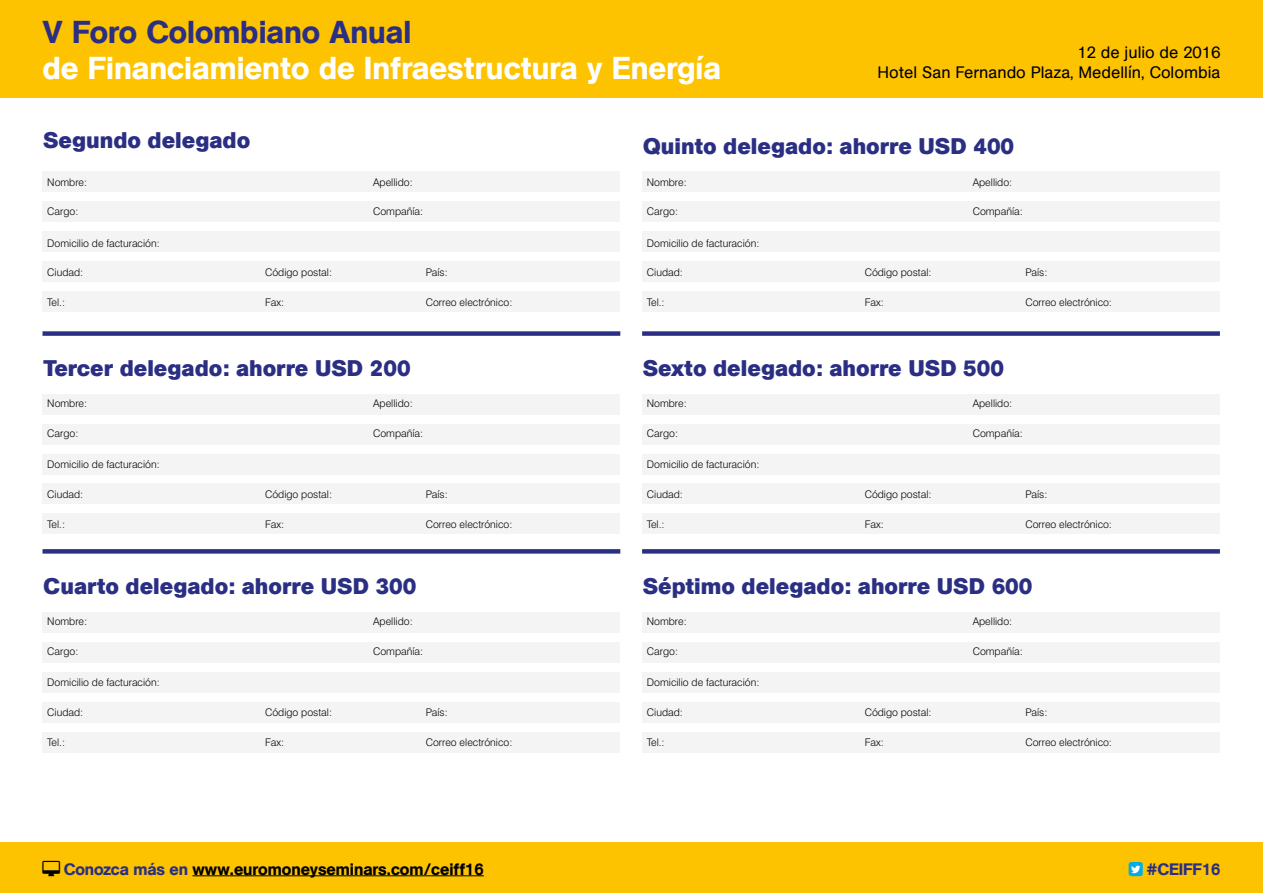
<style>
.page{position:relative;width:1263px;height:893px;background:#fff}
.page>*{position:absolute;margin:0;border:0;box-sizing:border-box;transform-origin:0 0}
.t1{font:500 31.5px "AG Book Std";color:#fff}
.t2{font:500 31.5px "AG Book Std";color:#2b2f83}
.t3{font:700 22.5px "AG Book Std";color:#2b2f83}
.t4{font:16.5px/19.5px "AG Book Std";color:#000;text-align:right}
.t5{font:500 16.5px "AG Book Std";color:#000}
.t6{font:500 16.5px "AG Book Std";letter-spacing:-.01em;color:#2b2f83}
.t7{font:300 10.5px "Swiss 721 BT";color:#000}
.s1{color:#2b2f83}
.s2{color:#fff}
</style>
<div class="page">
<div style="left:43px;top:172px;width:577px;height:20px;background:#f4f4f4"></div>
<div style="left:43px;top:202px;width:577px;height:20px;background:#f4f4f4"></div>
<div style="left:43px;top:231px;width:577px;height:21px;background:#f4f4f4"></div>
<div style="left:43px;top:261px;width:577px;height:21px;background:#f4f4f4"></div>
<div style="left:43px;top:291px;width:577px;height:21px;background:#f4f4f4"></div>
<div style="left:642px;top:172px;width:578px;height:20px;background:#f4f4f4"></div>
<div style="left:642px;top:202px;width:578px;height:20px;background:#f4f4f4"></div>
<div style="left:642px;top:231px;width:578px;height:21px;background:#f4f4f4"></div>
<div style="left:642px;top:261px;width:578px;height:21px;background:#f4f4f4"></div>
<div style="left:642px;top:291px;width:578px;height:21px;background:#f4f4f4"></div>
<div style="left:43px;top:613px;width:577px;height:20px;background:#f4f4f4"></div>
<div style="left:43px;top:642px;width:577px;height:21px;background:#f4f4f4"></div>
<div style="left:43px;top:672px;width:577px;height:21px;background:#f4f4f4"></div>
<div style="left:43px;top:702px;width:577px;height:21px;background:#f4f4f4"></div>
<div style="left:43px;top:732px;width:577px;height:21px;background:#f4f4f4"></div>
<div style="left:642px;top:613px;width:578px;height:20px;background:#f4f4f4"></div>
<div style="left:642px;top:642px;width:578px;height:21px;background:#f4f4f4"></div>
<div style="left:642px;top:672px;width:578px;height:21px;background:#f4f4f4"></div>
<div style="left:642px;top:702px;width:578px;height:21px;background:#f4f4f4"></div>
<div style="left:642px;top:732px;width:578px;height:21px;background:#f4f4f4"></div>
<div style="left:43px;top:394px;width:577px;height:21px;background:#f4f4f4"></div>
<div style="left:43px;top:424px;width:577px;height:20px;background:#f4f4f4"></div>
<div style="left:43px;top:454px;width:577px;height:20px;background:#f4f4f4"></div>
<div style="left:43px;top:484px;width:577px;height:20px;background:#f4f4f4"></div>
<div style="left:43px;top:514px;width:577px;height:20px;background:#f4f4f4"></div>
<div style="left:642px;top:394px;width:578px;height:21px;background:#f4f4f4"></div>
<div style="left:642px;top:424px;width:578px;height:20px;background:#f4f4f4"></div>
<div style="left:642px;top:454px;width:578px;height:20px;background:#f4f4f4"></div>
<div style="left:642px;top:484px;width:578px;height:20px;background:#f4f4f4"></div>
<div style="left:642px;top:514px;width:578px;height:20px;background:#f4f4f4"></div>
<div style="left:43px;top:331px;width:577px;height:5px;background:#2b2f83"></div>
<div style="left:642px;top:331px;width:578px;height:5px;background:#2b2f83"></div>
<div style="left:43px;top:549px;width:577px;height:5px;background:#2b2f83"></div>
<div style="left:642px;top:549px;width:578px;height:5px;background:#2b2f83"></div>
<div style="left:0;top:0;width:1263px;height:98px;background:#fdc300"></div>
<div style="left:0;top:842px;width:1263px;height:51px;background:#fdc300"></div>
<hr style="left:192px;top:875px;width:292px;height:1px;background:#000">
<h1 class="t2" style="left:43px;top:13px;width:370px">V Foro Colombiano Anual</h1>
<h1 class="t1" style="left:43px;top:49px;width:680px">de Financiamiento de Infraestructura y Energía</h1>
<h3 class="t4" style="left:877px;top:43px;width:344px">12 de julio de 2016<br>Hotel San Fernando Plaza, Medellín, Colombia</h3>
<h2 class="t3" style="left:43px;top:127px;width:209px">Segundo delegado</h2>
<p class="t7" style="left:47px;top:175px;width:41px">Nombre:</p>
<p class="t7" style="left:373px;top:175px;width:41px">Apellido:</p>
<p class="t7" style="left:47px;top:205px;width:33px">Cargo:</p>
<p class="t7" style="left:373px;top:205px;width:52px">Compañía:</p>
<p class="t7" style="left:47px;top:236px;width:114px">Domicilio de facturación:</p>
<p class="t7" style="left:47px;top:266px;width:38px">Ciudad:</p>
<p class="t7" style="left:265px;top:266px;width:68px">Código postal:</p>
<p class="t7" style="left:426px;top:266px;width:24px">País:</p>
<p class="t7" style="left:47px;top:296px;width:19px">Tel.:</p>
<p class="t7" style="left:265px;top:296px;width:21px">Fax:</p>
<p class="t7" style="left:426px;top:296px;width:88px">Correo electrónico:</p>
<h2 class="t3" style="left:43px;top:355px;width:369px">Tercer delegado: ahorre USD 200</h2>
<p class="t7" style="left:47px;top:397px;width:41px">Nombre:</p>
<p class="t7" style="left:373px;top:397px;width:41px">Apellido:</p>
<p class="t7" style="left:47px;top:427px;width:33px">Cargo:</p>
<p class="t7" style="left:373px;top:427px;width:52px">Compañía:</p>
<p class="t7" style="left:47px;top:458px;width:114px">Domicilio de facturación:</p>
<p class="t7" style="left:47px;top:488px;width:38px">Ciudad:</p>
<p class="t7" style="left:265px;top:488px;width:68px">Código postal:</p>
<p class="t7" style="left:426px;top:488px;width:24px">País:</p>
<p class="t7" style="left:47px;top:518px;width:19px">Tel.:</p>
<p class="t7" style="left:265px;top:518px;width:21px">Fax:</p>
<p class="t7" style="left:426px;top:518px;width:88px">Correo electrónico:</p>
<h2 class="t3" style="left:43px;top:573px;width:375px">Cuarto delegado: ahorre USD 300</h2>
<p class="t7" style="left:47px;top:615px;width:41px">Nombre:</p>
<p class="t7" style="left:373px;top:615px;width:41px">Apellido:</p>
<p class="t7" style="left:47px;top:645px;width:33px">Cargo:</p>
<p class="t7" style="left:373px;top:645px;width:52px">Compañía:</p>
<p class="t7" style="left:47px;top:676px;width:114px">Domicilio de facturación:</p>
<p class="t7" style="left:47px;top:706px;width:38px">Ciudad:</p>
<p class="t7" style="left:265px;top:706px;width:68px">Código postal:</p>
<p class="t7" style="left:426px;top:706px;width:24px">País:</p>
<p class="t7" style="left:47px;top:736px;width:19px">Tel.:</p>
<p class="t7" style="left:265px;top:736px;width:21px">Fax:</p>
<p class="t7" style="left:426px;top:736px;width:88px">Correo electrónico:</p>
<h2 class="t3" style="left:643px;top:133px;width:373px">Quinto delegado: ahorre USD 400</h2>
<p class="t7" style="left:647px;top:175px;width:41px">Nombre:</p>
<p class="t7" style="left:973px;top:175px;width:41px">Apellido:</p>
<p class="t7" style="left:647px;top:205px;width:33px">Cargo:</p>
<p class="t7" style="left:973px;top:205px;width:52px">Compañía:</p>
<p class="t7" style="left:647px;top:236px;width:114px">Domicilio de facturación:</p>
<p class="t7" style="left:647px;top:266px;width:38px">Ciudad:</p>
<p class="t7" style="left:865px;top:266px;width:68px">Código postal:</p>
<p class="t7" style="left:1025px;top:266px;width:24px">País:</p>
<p class="t7" style="left:647px;top:296px;width:19px">Tel.:</p>
<p class="t7" style="left:865px;top:296px;width:21px">Fax:</p>
<p class="t7" style="left:1025px;top:296px;width:88px">Correo electrónico:</p>
<h2 class="t3" style="left:643px;top:355px;width:363px">Sexto delegado: ahorre USD 500</h2>
<p class="t7" style="left:647px;top:397px;width:41px">Nombre:</p>
<p class="t7" style="left:973px;top:397px;width:41px">Apellido:</p>
<p class="t7" style="left:647px;top:427px;width:33px">Cargo:</p>
<p class="t7" style="left:973px;top:427px;width:52px">Compañía:</p>
<p class="t7" style="left:647px;top:458px;width:114px">Domicilio de facturación:</p>
<p class="t7" style="left:647px;top:488px;width:38px">Ciudad:</p>
<p class="t7" style="left:865px;top:488px;width:68px">Código postal:</p>
<p class="t7" style="left:1025px;top:488px;width:24px">País:</p>
<p class="t7" style="left:647px;top:518px;width:19px">Tel.:</p>
<p class="t7" style="left:865px;top:518px;width:21px">Fax:</p>
<p class="t7" style="left:1025px;top:518px;width:88px">Correo electrónico:</p>
<h2 class="t3" style="left:643px;top:573px;width:391px">Séptimo delegado: ahorre USD 600</h2>
<p class="t7" style="left:647px;top:615px;width:41px">Nombre:</p>
<p class="t7" style="left:973px;top:615px;width:41px">Apellido:</p>
<p class="t7" style="left:647px;top:645px;width:33px">Cargo:</p>
<p class="t7" style="left:973px;top:645px;width:52px">Compañía:</p>
<p class="t7" style="left:647px;top:676px;width:114px">Domicilio de facturación:</p>
<p class="t7" style="left:647px;top:706px;width:38px">Ciudad:</p>
<p class="t7" style="left:865px;top:706px;width:68px">Código postal:</p>
<p class="t7" style="left:1025px;top:706px;width:24px">País:</p>
<p class="t7" style="left:647px;top:736px;width:19px">Tel.:</p>
<p class="t7" style="left:865px;top:736px;width:21px">Fax:</p>
<p class="t7" style="left:1025px;top:736px;width:88px">Correo electrónico:</p>
<h3 class="t5" style="left:64px;top:859px;width:421px"><span class="s1">Conozca más en</span> www.euromoneyseminars.com/ceiff16</h3>
<h3 class="t6" style="left:1129px;top:859px;width:93px"><span class="s2">■</span> #CEIFF16</h3>
</div>
